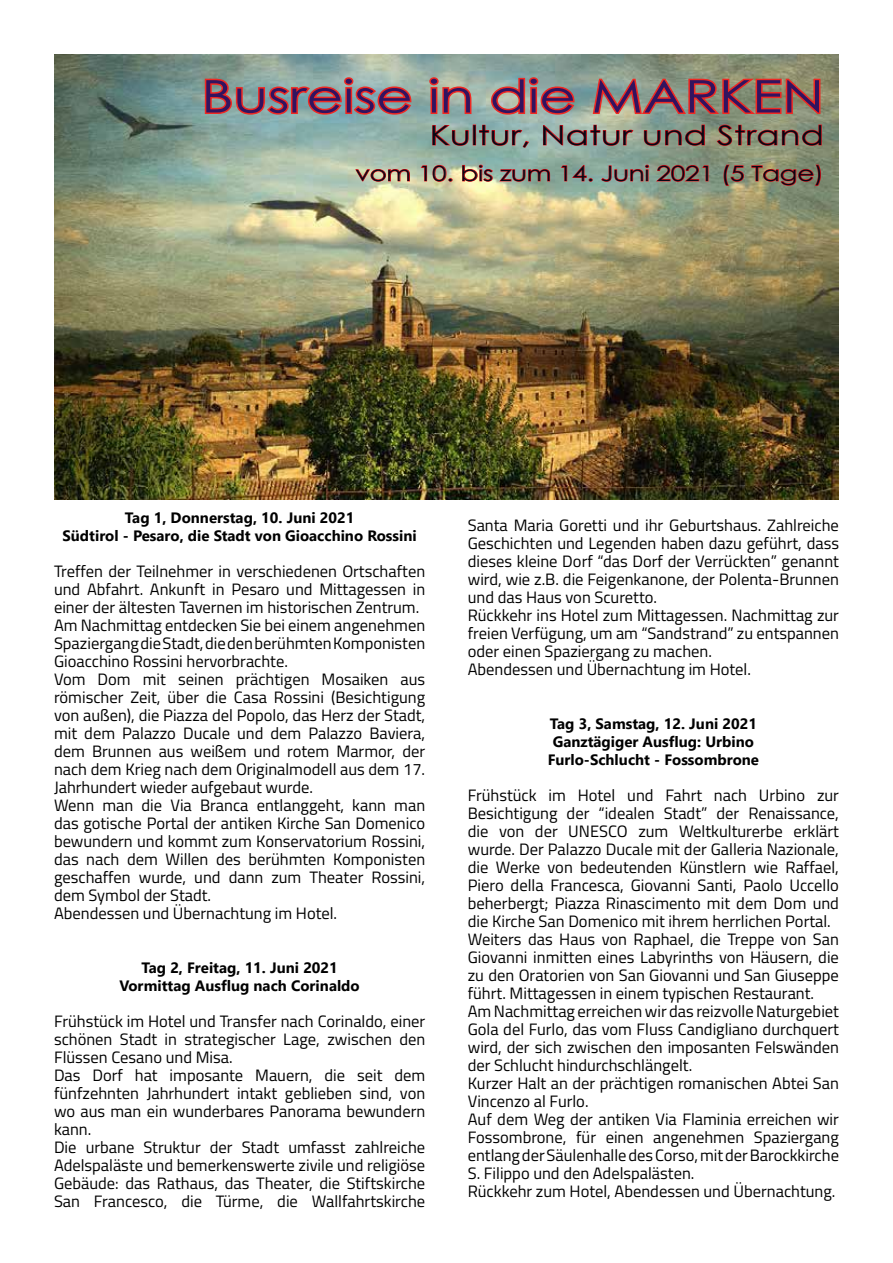
<style>
.page{position:relative;width:893px;height:1263px;background:#fff}
.page>*{position:absolute;margin:0;border:0;box-sizing:border-box;transform-origin:0 0}
.t1{font:45px "Century Gothic";color:#32135f;scale:1.25 1}
.t2{font:27px "Century Gothic";letter-spacing:.01em;color:#090613;scale:1.25 1}
.t3{font:21px "Century Gothic";letter-spacing:-.01em;color:#090613;scale:1.25 1}
.t4{font:16.5px/18px "Titillium Web";color:#000}
.t5{font:700 15px/18px "Segoe UI";color:#000;text-align:center}
</style>
<div class="page">
<img style="left:54px;top:54px;width:785px;height:445px">
<svg style="left:203px;top:75px;width:210px;height:42px;background:#b07a77"></svg>
<svg style="left:427px;top:75px;width:46px;height:41px;background:#ba857b"></svg>
<svg style="left:489px;top:75px;width:87px;height:41px;background:#b87b74"></svg>
<svg style="left:591px;top:76px;width:231px;height:40px;background:#b16e5f"></svg>
<svg style="left:432px;top:125px;width:37px;height:21px"></svg>
<div style="left:473px;top:125px;width:3px;height:20px;border:1px solid #eb0f18"></div>
<svg style="left:479px;top:124px;width:50px;height:24px"></svg>
<svg style="left:543px;top:124px;width:91px;height:22px;background:#ae938b"></svg>
<svg style="left:644px;top:124px;width:61px;height:22px"></svg>
<svg style="left:716px;top:124px;width:106px;height:22px;background:#9f7866"></svg>
<svg style="left:355px;top:169px;width:55px;height:13px"></svg>
<svg style="left:421px;top:165px;width:32px;height:17px"></svg>
<svg style="left:462px;top:164px;width:31px;height:18px"></svg>
<svg style="left:499px;top:169px;width:51px;height:13px"></svg>
<svg style="left:561px;top:165px;width:32px;height:17px"></svg>
<svg style="left:601px;top:164px;width:48px;height:18px"></svg>
<svg style="left:655px;top:165px;width:54px;height:17px"></svg>
<svg style="left:723px;top:164px;width:21px;height:22px"></svg>
<svg style="left:751px;top:164px;width:70px;height:22px;background:#a2705a"></svg>
<h1 class="t1" style="left:201px;top:65px;width:500px">Busreise in die MARKEN</h1>
<h2 class="t2" style="left:430px;top:116px;width:317px">Kultur, Natur und Strand</h2>
<p class="t3" style="left:355px;top:159px;width:376px">vom 10. bis zum 14. Juni 2021 (5 Tage)</p>
<p class="t5" style="left:62px;top:508px;width:356px">Tag 1, Donnerstag, 10. Juni 2021<br>Südtirol - Pesaro, die Stadt von Gioacchino Rossini</p>
<p class="t4" style="left:54px;top:562px;width:373px">Treffen der Teilnehmer in verschiedenen Ortschaften und Abfahrt. Ankunft in Pesaro und Mittagessen in einer der ältesten Tavernen im historischen Zentrum.<br>Am Nachmittag entdecken Sie bei einem angenehmen Spaziergang die Stadt, die den berühmten Komponisten Gioacchino Rossini hervorbrachte.<br>Vom Dom mit seinen prächtigen Mosaiken aus römischer Zeit, über die Casa Rossini (Besichtigung von außen), die Piazza del Popolo, das Herz der Stadt, mit dem Palazzo Ducale und dem Palazzo Baviera, dem Brunnen aus weißem und rotem Marmor, der nach dem Krieg nach dem Originalmodell aus dem 17.<br>Jahrhundert wieder aufgebaut wurde.<br>Wenn man die Via Branca entlanggeht, kann man das gotische Portal der antiken Kirche San Domenico bewundern und kommt zum Konservatorium Rossini, das nach dem Willen des berühmten Komponisten geschaffen wurde, und dann zum Theater Rossini, dem Symbol der Stadt.<br>Abendessen und Übernachtung im Hotel.</p>
<p class="t5" style="left:119px;top:958px;width:242px">Tag 2, Freitag, 11. Juni 2021<br>Vormittag Ausflug nach Corinaldo</p>
<p class="t4" style="left:54px;top:1012px;width:373px">Frühstück im Hotel und Transfer nach Corinaldo, einer schönen Stadt in strategischer Lage, zwischen den Flüssen Cesano und Misa.<br>Das Dorf hat imposante Mauern, die seit dem fünfzehnten Jahrhundert intakt geblieben sind, von wo aus man ein wunderbares Panorama bewundern kann.<br>Die urbane Struktur der Stadt umfasst zahlreiche Adelspaläste und bemerkenswerte zivile und religiöse Gebäude: das Rathaus, das Theater, die Stiftskirche San Francesco, die Türme, die Wallfahrtskirche</p>
<p class="t4" style="left:468px;top:516px;width:373px">Santa Maria Goretti und ihr Geburtshaus. Zahlreiche Geschichten und Legenden haben dazu geführt, dass dieses kleine Dorf “das Dorf der Verrückten” genannt wird, wie z.B. die Feigenkanone, der Polenta-Brunnen und das Haus von Scuretto.<br>Rückkehr ins Hotel zum Mittagessen. Nachmittag zur freien Verfügung, um am “Sandstrand” zu entspannen oder einen Spaziergang zu machen.<br>Abendessen und Übernachtung im Hotel.</p>
<p class="t5" style="left:548px;top:714px;width:213px">Tag 3, Samstag, 12. Juni 2021<br>Ganztägiger Ausflug: Urbino<br>Furlo-Schlucht - Fossombrone</p>
<p class="t4" style="left:468px;top:785px;width:373px">Frühstück im Hotel und Fahrt nach Urbino zur Besichtigung der “idealen Stadt” der Renaissance, die von der UNESCO zum Weltkulturerbe erklärt wurde. Der Palazzo Ducale mit der Galleria Nazionale, die Werke von bedeutenden Künstlern wie Raffael, Piero della Francesca, Giovanni Santi, Paolo Uccello beherbergt; Piazza Rinascimento mit dem Dom und die Kirche San Domenico mit ihrem herrlichen Portal.<br>Weiters das Haus von Raphael, die Treppe von San Giovanni inmitten eines Labyrinths von Häusern, die zu den Oratorien von San Giovanni und San Giuseppe führt. Mittagessen in einem typischen Restaurant.<br>Am Nachmittag erreichen wir das reizvolle Naturgebiet Gola del Furlo, das vom Fluss Candigliano durchquert wird, der sich zwischen den imposanten Felswänden der Schlucht hindurchschlängelt.<br>Kurzer Halt an der prächtigen romanischen Abtei San Vincenzo al Furlo.<br>Auf dem Weg der antiken Via Flaminia erreichen wir Fossombrone, für einen angenehmen Spaziergang entlang der Säulenhalle des Corso, mit der Barockkirche S. Filippo und den Adelspalästen.<br>Rückkehr zum Hotel, Abendessen und Übernachtung.</p>
</div>
